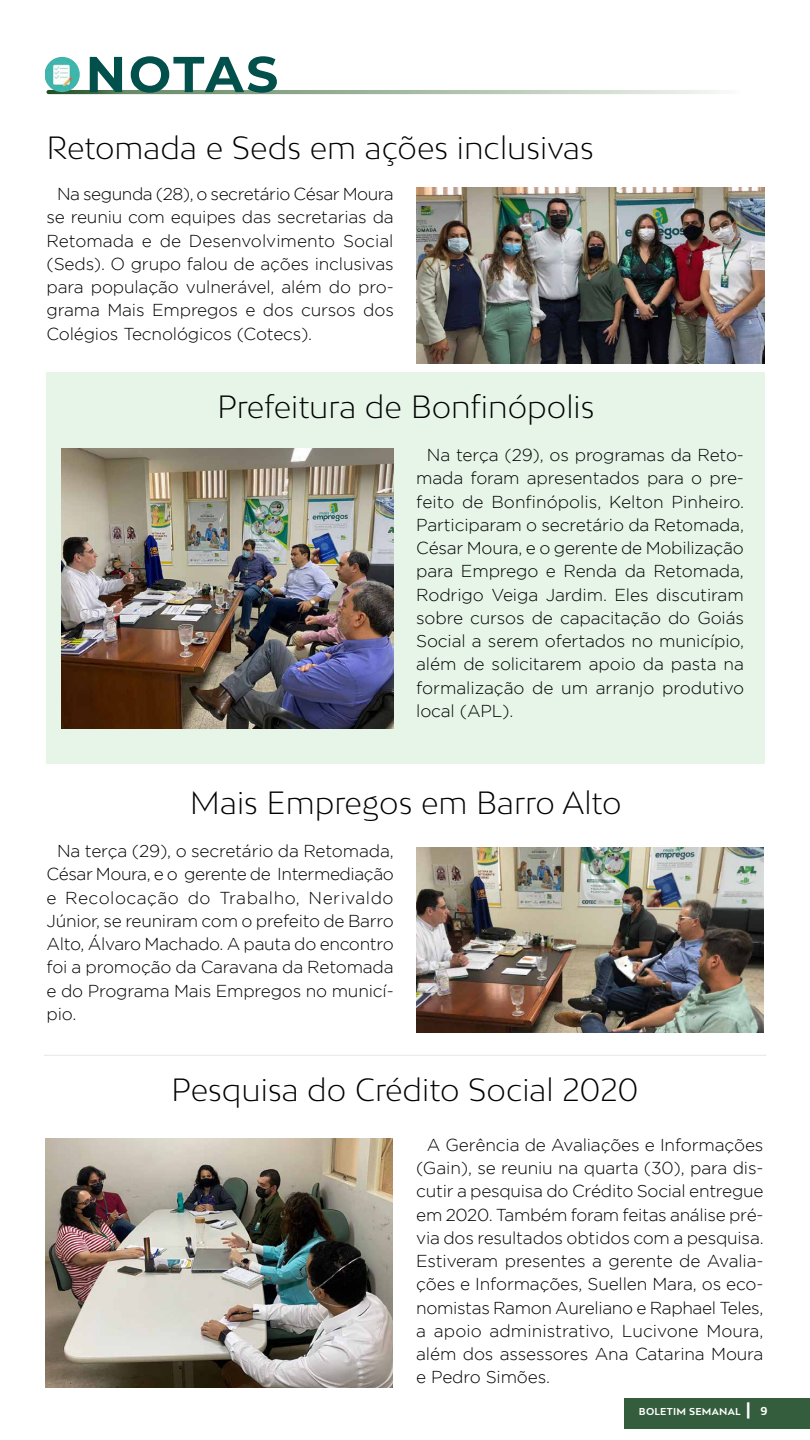
<style>
.page{position:relative;width:810px;height:1440px;background:#fff}
.page>*{position:absolute;margin:0;border:0;box-sizing:border-box;transform-origin:0 0}
.t1{font:700 50.32px "Montserrat";letter-spacing:.045em;color:#02504c}
.t2{font:300 30.38px "Bw Mitga";color:#000}
.t3{font:300 17.25px/23.2px "Gotham";letter-spacing:-.01em;color:#000;text-align:justify}
.t4{font:700 9.45px "Bw Mitga";letter-spacing:.03em;color:#fff}
.s1{font-size:16.27px}
.s2{font-size:10.88px}
</style>
<div class="page">
<svg style="left:46px;top:90px;width:719px;height:4px"></svg>
<img style="left:45px;top:57px;width:35px;height:35px">
<img style="left:416px;top:188px;width:349px;height:175px">
<div style="left:46px;top:372px;width:719px;height:392px;background:#e6f5e8"></div>
<img style="left:62px;top:449px;width:332px;height:280px">
<img style="left:416px;top:847px;width:347px;height:186px">
<img style="left:46px;top:1138px;width:347px;height:250px">
<hr style="left:44px;top:1055px;width:722px;height:1px;background:#e7e7e8">
<div style="left:625px;top:1398px;width:185px;height:31px;background:#335d3d"></div>
<h1 class="t1" style="left:86px;top:38px;width:194px">NOTAS</h1>
<h2 class="t2" style="left:46px;top:128px;width:549px">Retomada e Seds em ações inclusivas</h2>
<p class="t3" style="left:47px;top:182px;width:349px;text-indent:11px">Na segunda (28), o secretário César Moura se reuniu com equipes das secretarias da Retomada e de Desenvolvimento Social (Seds). O grupo falou de ações inclusivas para população vulnerável, além do pro&shy;grama Mais Empregos e dos cursos dos Colégios Tecnológicos (Cotecs).</p>
<h2 class="t2" style="left:217px;top:387px;width:379px">Prefeitura de Bonfinópolis</h2>
<p class="t3" style="left:416px;top:443px;width:329px;text-indent:11px">Na terça (29), os programas da Reto&shy;mada foram apresentados para o pre&shy;feito de Bonfinópolis, Kelton Pinheiro.<br>Participaram o secretário da Retomada, César Moura, e o gerente de Mobilização para Emprego e Renda da Retomada, Rodrigo Veiga Jardim. Eles discutiram sobre cursos de capacitação do Goiás Social a serem ofertados no município, além de solicitarem apoio da pasta na formalização de um arranjo produtivo local (APL).</p>
<h2 class="t2" style="left:190px;top:783px;width:433px">Mais Empregos em Barro Alto</h2>
<p class="t3" style="left:47px;top:839px;width:349px;text-indent:11px">Na terça (29), o secretário da Retomada, César Moura, e o gerente de Intermediação e Recolocação do Trabalho, Nerivaldo Júnior, se reuniram com o prefeito de Barro Alto, Álvaro Machado. A pauta do encontro foi a promoção da Caravana da Retomada e do Programa Mais Empregos no municí&shy;pio.</p>
<h2 class="t2" style="left:171px;top:1070px;width:469px">Pesquisa do Crédito Social 2020</h2>
<p class="t3" style="left:416px;top:1133px;width:349px;text-indent:11px">A Gerência de Avaliações e Informações (Gain), se reuniu na quarta (30), para dis&shy;cutir a pesquisa do Crédito Social entregue em 2020. Também foram feitas análise pré&shy;via dos resultados obtidos com a pesquisa.<br>Estiveram presentes a gerente de Avalia&shy;ções e Informações, Suellen Mara, os eco&shy;nomistas Ramon Aureliano e Raphael Teles, a apoio administrativo, Lucivone Moura, além dos assessores Ana Catarina Moura e Pedro Simões.</p>
<p class="t4" style="left:639px;top:1405px;width:130px">BOLETIM SEMANAL <span class="s1">|</span> <span class="s2">9</span></p>
</div>
